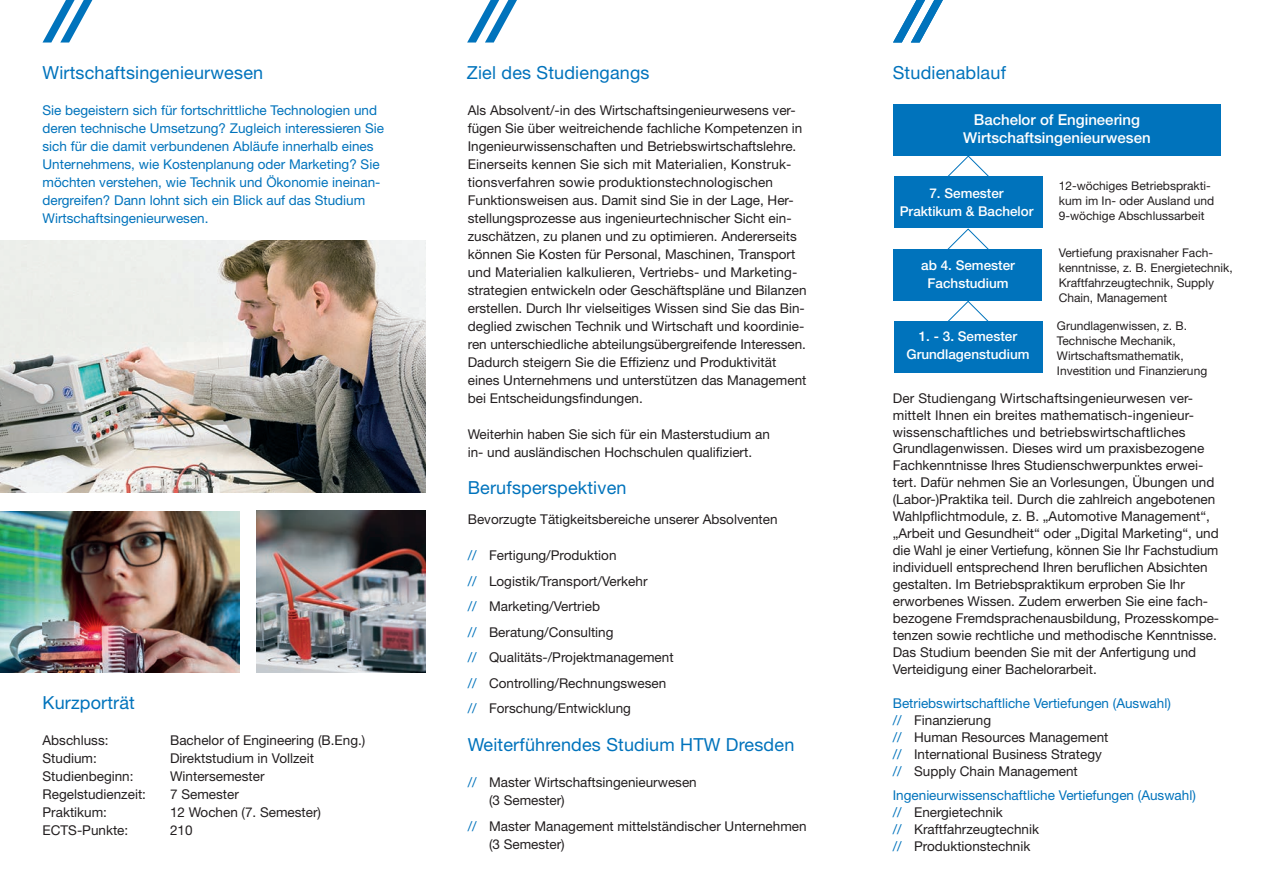
<style>
.page{position:relative;width:1263px;height:893px;background:#fff}
.page>*{position:absolute;margin:0;border:0;box-sizing:border-box;transform-origin:0 0}
.t1{font:18px "Helvetica Neue";letter-spacing:.01em;color:#0073bc}
.t2{font:500 15px/18px "Helvetica Neue";color:#fff;text-align:center}
.t3{font:13.5px/17px "Helvetica Neue";color:#231f20}
.t4{font:13.5px/18px "Helvetica Neue";color:#0073bc}
.t5{font:500 13.5px/18px "Helvetica Neue";color:#fff;text-align:center}
.t6{font:12px/15px "Helvetica Neue";color:#231f20}
.s1{color:#0073bc}
.s2{color:#231f20}
</style>
<div class="page">
<svg style="left:946px;top:156px;width:44px;height:21px"></svg>
<svg style="left:945px;top:228px;width:45px;height:22px"></svg>
<svg style="left:945px;top:301px;width:45px;height:21px"></svg>
<div style="left:893px;top:105px;width:328px;height:51px;background:#0073bc"></div>
<div style="left:894px;top:177px;width:148px;height:51px;background:#0073bc"></div>
<div style="left:893px;top:250px;width:149px;height:51px;background:#0073bc"></div>
<div style="left:894px;top:322px;width:148px;height:51px;background:#0073bc"></div>
<svg style="left:893px;top:0;width:50px;height:43px"></svg>
<svg style="left:467px;top:0;width:50px;height:43px"></svg>
<svg style="left:43px;top:0;width:49px;height:43px"></svg>
<img style="left:0;top:241px;width:425px;height:252px">
<img style="left:0;top:512px;width:239px;height:161px">
<img style="left:256px;top:511px;width:169px;height:162px">
<h1 class="t1" style="left:43px;top:61px;width:222px">Wirtschaftsingenieurwesen</h1>
<h1 class="t1" style="left:467px;top:61px;width:184px">Ziel des Studiengangs</h1>
<h1 class="t1" style="left:893px;top:61px;width:115px">Studienablauf</h1>
<p class="t4" style="left:43px;top:101px;width:343px">Sie begeistern sich für fortschrittliche Technologien und deren technische Umsetzung? Zugleich interessieren Sie sich für die damit verbundenen Abläufe innerhalb eines Unternehmens, wie Kostenplanung oder Marketing? Sie möchten verstehen, wie Technik und Ökonomie ineinan&shy;dergreifen? Dann lohnt sich ein Blick auf das Studium Wirtschaftsingenieurwesen.</p>
<p class="t2" style="left:963px;top:111px;width:189px">Bachelor of Engineering<br>Wirtschaftsingenieurwesen</p>
<p class="t3" style="left:468px;top:101px;width:340px;line-height:18px">Als Absolvent/-in des Wirtschaftsingenieurwesens ver&shy;fügen Sie über weitreichende fachliche Kompetenzen in Ingenieurwissenschaften und Betriebswirtschaftslehre.<br>Einerseits kennen Sie sich mit Materialien, Konstruk&shy;tionsverfahren sowie produktionstechnologischen Funktionsweisen aus. Damit sind Sie in der Lage, Her&shy;stellungsprozesse aus ingenieurtechnischer Sicht ein&shy;zuschätzen, zu planen und zu optimieren. Andererseits können Sie Kosten für Personal, Maschinen, Transport und Materialien kalkulieren, Vertriebs- und Marketing&shy;strategien entwickeln oder Geschäftspläne und Bilanzen erstellen. Durch Ihr vielseitiges Wissen sind Sie das Bin&shy;deglied zwischen Technik und Wirtschaft und koordinie&shy;ren unterschiedliche abteilungsübergreifende Interessen.<br>Dadurch steigern Sie die Effizienz und Produktivität eines Unternehmens und unterstützen das Management bei Entscheidungsfindungen.</p>
<p class="t3" style="left:468px;top:425px;width:304px;line-height:18px">Weiterhin haben Sie sich für ein Masterstudium an in- und ausländischen Hochschulen qualifiziert.</p>
<h1 class="t1" style="left:468px;top:477px;width:160px">Berufsperspektiven</h1>
<p class="t3" style="left:468px;top:511px;width:311px">Bevorzugte Tätigkeitsbereiche unserer Absolventen</p>
<p class="t3" style="left:468px;top:543px;width:207px;line-height:25.5px"><span class="s1">//</span> Fertigung/Produktion<br><span class="s1">//</span> Logistik/Transport/Verkehr<br><span class="s1">//</span> Marketing/Vertrieb<br><span class="s1">//</span> Beratung/Consulting<br><span class="s1">//</span> Qualitäts-/Projektmanagement <span class="s1">//</span> Controlling/Rechnungswesen <span class="s1">//</span> Forschung/Entwicklung</p>
<h1 class="t1" style="left:468px;top:734px;width:328px">Weiterführendes Studium HTW Dresden</h1>
<p class="t3" style="left:489px;top:773px;width:209px;line-height:18px;text-indent:-21px"><span class="s1">//</span> Master Wirtschaftsingenieurwesen (3 Semester)</p>
<p class="t3" style="left:489px;top:817px;width:319px;line-height:18px;text-indent:-21px"><span class="s1">//</span> Master Management mittelständischer Unternehmen (3 Semester)</p>
<p class="t5" style="left:900px;top:184px;width:135px">7. Semester<br>Praktikum &amp; Bachelor</p>
<p class="t6" style="left:1059px;top:178px;width:157px">12-wöchiges Betriebsprakti&shy;kum im In- oder Ausland und<br>9-wöchige Abschlussarbeit</p>
<p class="t6" style="left:1059px;top:245px;width:175px">Vertiefung praxisnaher Fach&shy;kenntnisse, z. B. Energietechnik,<br>Kraftfahrzeugtechnik, Supply<br>Chain, Management</p>
<p class="t6" style="left:1057px;top:318px;width:152px">Grundlagenwissen, z. B.<br>Technische Mechanik,<br>Wirtschaftsmathematik,<br>Investition und Finanzierung</p>
<p class="t5" style="left:921px;top:256px;width:95px">ab 4. Semester<br>Fachstudium</p>
<p class="t5" style="left:906px;top:327px;width:125px">1. - 3. Semester<br>Grundlagenstudium</p>
<p class="t3" style="left:893px;top:389px;width:328px">Der Studiengang Wirtschaftsingenieurwesen ver&shy;mittelt Ihnen ein breites mathematisch-ingenieur&shy;wissenschaftliches und betriebswirtschaftliches Grundlagenwissen. Dieses wird um praxisbezogene Fachkenntnisse Ihres Studienschwerpunktes erwei&shy;tert. Dafür nehmen Sie an Vorlesungen, Übungen und (Labor-)Praktika teil. Durch die zahlreich angebotenen Wahlpflichtmodule, z. B. „Automotive Management“, „Arbeit und Gesundheit“ oder „Digital Marketing“, und die Wahl je einer Vertiefung, können Sie Ihr Fachstudium individuell entsprechend Ihren beruflichen Absichten gestalten. Im Betriebspraktikum erproben Sie Ihr erworbenes Wissen. Zudem erwerben Sie eine fach&shy;bezogene Fremdsprachenausbildung, Prozesskompe&shy;tenzen sowie rechtliche und methodische Kenntnisse.<br>Das Studium beenden Sie mit der Anfertigung und Verteidigung einer Bachelorarbeit.</p>
<p class="t3" style="left:893px;top:694px;width:279px"><span class="s1">Betriebswirtschaftliche Vertiefungen (Auswahl) //</span> Finanzierung<br><span class="s1">//</span> Human Resources Management<br><span class="s1">//</span> International Business Strategy<br><span class="s1">//</span> Supply Chain Management</p>
<p class="t4" style="left:893px;top:786px;width:304px;line-height:17px">Ingenieurwissenschaftliche Vertiefungen (Auswahl) // <span class="s2">Energietechnik<br></span>// <span class="s2">Kraftfahrzeugtechnik<br></span>// <span class="s2">Produktionstechnik</span></p>
<h1 class="t1" style="left:43px;top:691px;width:94px">Kurzporträt</h1>
<p class="t3" style="left:43px;top:731px;width:68px">Abschluss:</p>
<p class="t3" style="left:170px;top:731px;width:197px">Bachelor of Engineering (B.Eng.)</p>
<p class="t3" style="left:43px;top:749px;width:56px">Studium:</p>
<p class="t3" style="left:170px;top:749px;width:146px">Direktstudium in Vollzeit</p>
<p class="t3" style="left:43px;top:767px;width:93px">Studienbeginn:</p>
<p class="t3" style="left:170px;top:767px;width:96px">Wintersemester</p>
<p class="t3" style="left:43px;top:785px;width:105px">Regelstudienzeit:</p>
<p class="t3" style="left:170px;top:785px;width:70px">7 Semester</p>
<p class="t3" style="left:43px;top:803px;width:66px">Praktikum:</p>
<p class="t3" style="left:170px;top:803px;width:153px">12 Wochen (7. Semester)</p>
<p class="t3" style="left:43px;top:821px;width:87px">ECTS-Punkte:</p>
<p class="t3" style="left:170px;top:821px;width:24px">210</p>
</div>
